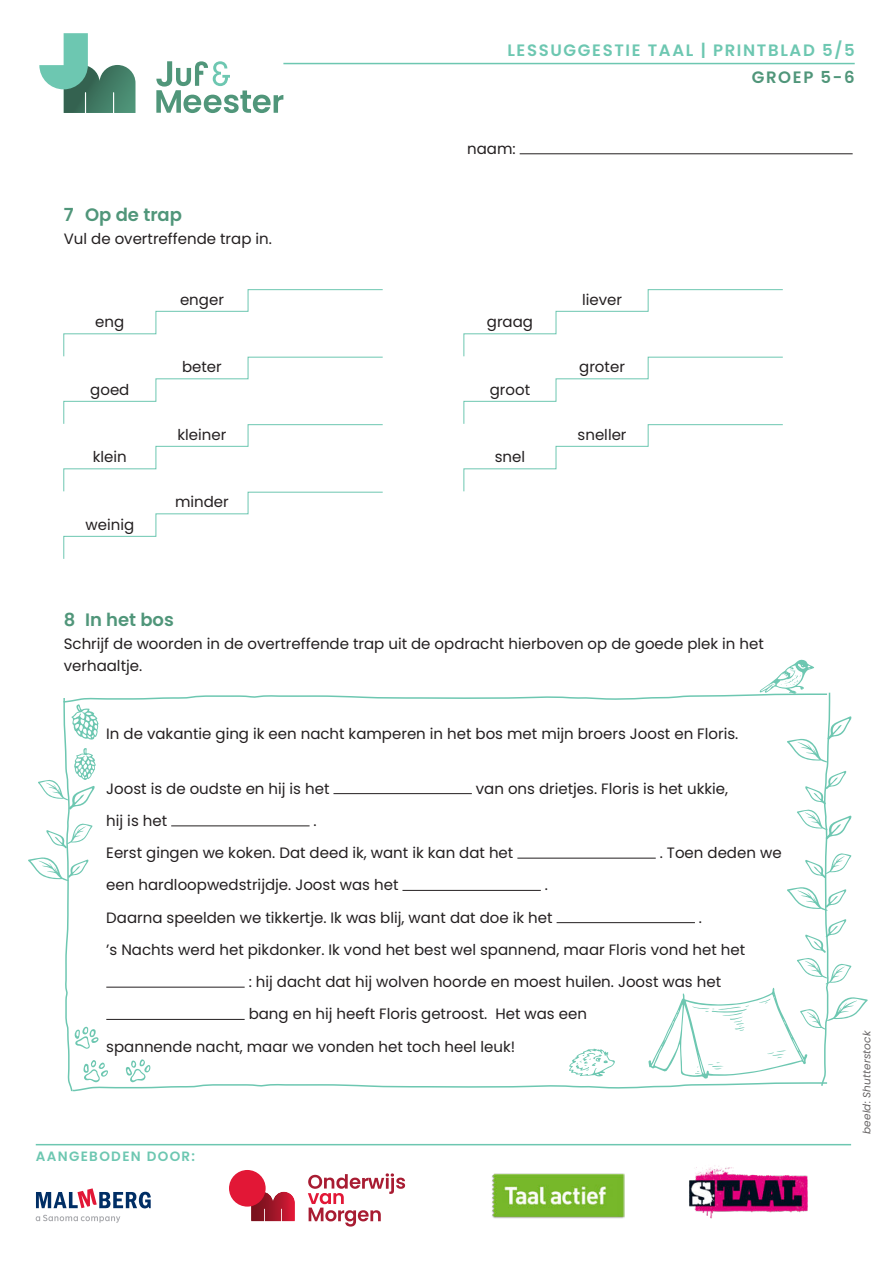
<style>
.page{position:relative;width:893px;height:1263px;background:#fff}
.page>*{position:absolute;margin:0;border:0;box-sizing:border-box;transform-origin:0 0}
.t1{font:600 18px "Poppins";color:#50967a}
.t2{font:600 16.5px "Poppins";letter-spacing:.1em;color:#6dc7b1}
.t3{font:600 16.5px "Poppins";letter-spacing:.1em;color:#50967a}
.t4{font:15px/32.2px "Poppins";color:#231f20}
.t5{font:600 13.5px "Poppins";letter-spacing:.1em;color:#6dc7b1}
.t6{font:italic 10.5px "Poppins";letter-spacing:.015em;color:#231f20}
</style>
<div class="page">
<svg style="left:39px;top:33px;width:96px;height:80px"></svg>
<svg style="left:156px;top:61px;width:127px;height:52px"></svg>
<hr style="left:283px;top:63px;width:572px;height:1px;background:#6dc7b1">
<svg style="left:308px;top:1173px;width:97px;height:53px"></svg>
<svg style="left:251px;top:1192px;width:44px;height:29px"></svg>
<div style="left:229px;top:1170px;width:37px;height:36px;background:#e21736;border-radius:50%"></div>
<svg style="left:36px;top:1188px;width:115px;height:20px"></svg>
<svg style="left:36px;top:1215px;width:84px;height:8px"></svg>
<hr style="left:36px;top:1144px;width:815px;height:1px;background:#6dc7b1">
<hr style="left:520px;top:154px;width:333px;height:1px;background:#231f20">
<img style="left:689px;top:1165px;width:119px;height:54px">
<img style="left:492px;top:1173px;width:133px;height:45px">
<svg style="left:28px;top:659px;width:840px;height:433px"></svg>
<hr style="left:333px;top:793px;width:139px;height:1px;background:#231f20">
<hr style="left:171px;top:826px;width:139px;height:1px;background:#231f20">
<hr style="left:517px;top:858px;width:139px;height:1px;background:#231f20">
<hr style="left:402px;top:890px;width:139px;height:1px;background:#231f20">
<hr style="left:557px;top:922px;width:138px;height:1px;background:#231f20">
<hr style="left:106px;top:987px;width:139px;height:1px;background:#231f20">
<hr style="left:106px;top:1019px;width:139px;height:1px;background:#231f20">
<svg style="left:63px;top:289px;width:320px;height:270px"></svg>
<svg style="left:463px;top:289px;width:320px;height:203px"></svg>
<p class="t1" style="left:64px;top:204px;width:120px">7 Op de trap</p>
<p class="t4" style="left:64px;top:224px;width:210px">Vul de overtreffende trap in.</p>
<p class="t4" style="left:95px;top:307px;width:31px">eng</p>
<p class="t4" style="left:90px;top:375px;width:41px">goed</p>
<p class="t4" style="left:93px;top:442px;width:36px">klein</p>
<p class="t4" style="left:85px;top:510px;width:50px">weinig</p>
<p class="t4" style="left:180px;top:285px;width:45px">enger</p>
<p class="t4" style="left:182px;top:352px;width:41px">beter</p>
<p class="t4" style="left:178px;top:420px;width:50px">kleiner</p>
<p class="t4" style="left:175px;top:487px;width:55px">minder</p>
<p class="t2" style="left:507px;top:41px;width:349px">LESSUGGESTIE TAAL | PRINTBLAD 5/5</p>
<p class="t3" style="left:752px;top:68px;width:104px">GROEP 5-6</p>
<p class="t4" style="left:467px;top:134px;width:50px">naam:</p>
<p class="t4" style="left:487px;top:307px;width:48px">graag</p>
<p class="t4" style="left:490px;top:375px;width:42px">groot</p>
<p class="t4" style="left:495px;top:442px;width:32px">snel</p>
<p class="t4" style="left:582px;top:285px;width:41px">liever</p>
<p class="t4" style="left:579px;top:352px;width:47px">groter</p>
<p class="t4" style="left:578px;top:420px;width:51px">sneller</p>
<p class="t1" style="left:64px;top:609px;width:112px">8 In het bos</p>
<p class="t4" style="left:64px;top:634px;width:702px;line-height:22.5px">Schrijf de woorden in de overtreffende trap uit de opdracht hierboven op de goede plek in het verhaaltje.</p>
<p class="t4" style="left:106px;top:719px;width:634px">In de vakantie ging ik een nacht kamperen in het bos met mijn broers Joost en Floris.</p>
<p class="t4" style="left:106px;top:774px;width:225px">Joost is de oudste en hij is het</p>
<p class="t4" style="left:476px;top:774px;width:254px">van ons drietjes. Floris is het ukkie,</p>
<p class="t4" style="left:106px;top:806px;width:62px">hij is het</p>
<p class="t4" style="left:106px;top:806px;width:409px;text-indent:207px">.<br>Eerst gingen we koken. Dat deed ik, want ik kan dat het</p>
<p class="t4" style="left:660px;top:838px;width:123px">. Toen deden we</p>
<p class="t4" style="left:106px;top:870px;width:294px">een hardloopwedstrijdje. Joost was het</p>
<p class="t4" style="left:106px;top:870px;width:448px;text-indent:438px">.<br>Daarna speelden we tikkertje. Ik was blij, want dat doe ik het</p>
<p class="t4" style="left:699px;top:903px;width:5px">.</p>
<p class="t4" style="left:106px;top:935px;width:640px">’s Nachts werd het pikdonker. Ik vond het best wel spannend, maar Floris vond het het</p>
<p class="t4" style="left:249px;top:967px;width:474px">: hij dacht dat hij wolven hoorde en moest huilen. Joost was het</p>
<p class="t4" style="left:249px;top:999px;width:340px">bang en hij heeft Floris getroost. Het was een</p>
<p class="t4" style="left:106px;top:1032px;width:410px">spannende nacht, maar we vonden het toch heel leuk!</p>
<p class="t5" style="left:36px;top:1149px;width:161px">AANGEBODEN DOOR:</p>
<p class="t6" style="left:861px;top:1134px;width:105px;rotate:-90deg">beeld: Shutterstock</p>
</div>
